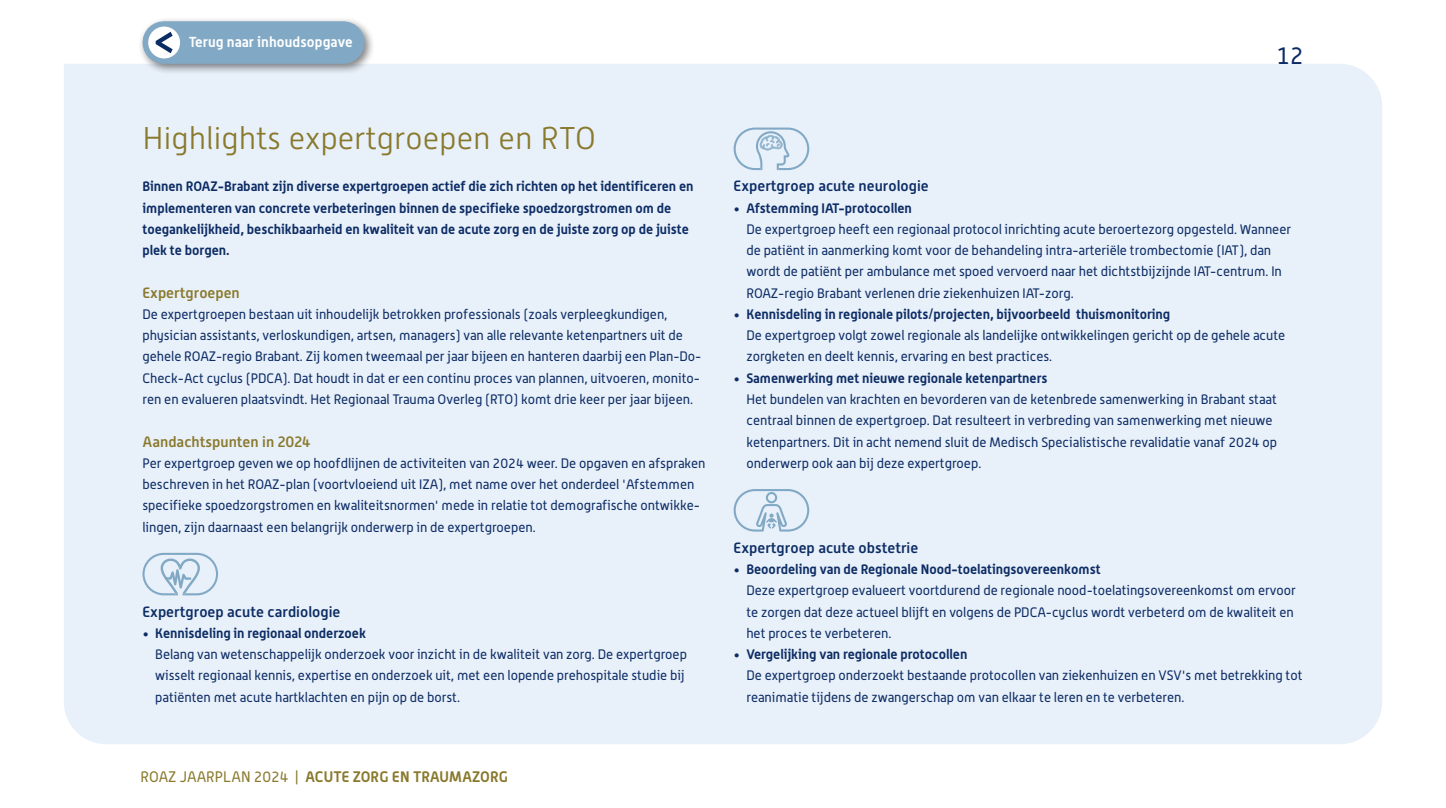
<style>
.page{position:relative;width:1446px;height:808px;background:#fff}
.page>*{position:absolute;margin:0;border:0;box-sizing:border-box;transform-origin:0 0}
.Kop_light_32pt{font:300 31.5px "Alwyn New";color:#89792c}
.Kop_light_32pt-2{font:24px "Alwyn";color:#0c2c65}
.Tussenkopje_digitale_brochure{font:500 15px "Alwyn New";color:#0c2c65}
.intro{font:700 15px "Alwyn";letter-spacing:.015em;color:#89792c}
.Tussenkopje_10_pt{font:500 15px "Alwyn New";color:#89792c}
.inhoudsopgave{font:700 14.25px "Alwyn";letter-spacing:.01em;color:#fff}
.Bodytekst_11pt{font:13.5px/21.3px "Alwyn";color:#0c2c65}
.Bodytekst_9_pt{font:13.5px/21.3px "Alwyn";color:#0c2c65}
.Bodytekst_11pt-2{font:700 13.5px "Alwyn";color:#0c2c65}
.Bodytekst_9_pt-2{font:700 13.5px/21.3px "Alwyn";color:#0c2c65}
.s1{font-weight:400}
</style>
<div class="page">
<div style="left:64px;top:64px;width:1318px;height:680px;background:#e8f0f9"></div>
<svg style="left:142px;top:553px;width:76px;height:42px;background:#cedeeb"></svg>
<div style="left:138px;top:16px;width:237px;height:59px;background:#000;opacity:.5"></div>
<div style="left:164px;top:21px;width:179px;height:43px;background:#81a9c5"></div>
<div style="left:148px;top:27px;width:32px;height:31px;background:#fff;border-radius:50%"></div>
<svg style="left:156px;top:32px;width:17px;height:21px"></svg>
<svg style="left:733px;top:128px;width:76px;height:42px;background:#d1e0ed"></svg>
<svg style="left:733px;top:489px;width:76px;height:42px;background:#d0dfed"></svg>
<p class="inhoudsopgave" style="left:189px;top:33px;width:166px">Terug naar inhoudsopgave</p>
<p class="Kop_light_32pt" style="left:142px;top:121px;width:455px">Highlights expertgroepen en RTO</p>
<p class="Bodytekst_9_pt-2" style="left:142px;top:176px;width:552px">Binnen ROAZ-Brabant zijn diverse expertgroepen actief die zich richten op het identificeren en implementeren van concrete verbeteringen binnen de specifieke spoedzorgstromen om de toegankelijkheid, beschikbaarheid en kwaliteit van de acute zorg en de juiste zorg op de juiste plek te borgen.</p>
<p class="Tussenkopje_10_pt" style="left:142px;top:284px;width:99px">Expertgroepen</p>
<p class="Bodytekst_9_pt" style="left:142px;top:303px;width:560px">De expertgroepen bestaan uit inhoudelijk betrokken professionals (zoals verpleegkundigen, physician assistants, verloskundigen, artsen, managers) van alle relevante ketenpartners uit de gehele ROAZ-regio Brabant. Zij komen tweemaal per jaar bijeen en hanteren daarbij een Plan-Do-Check-Act cyclus (PDCA). Dat houdt in dat er een continu proces van plannen, uitvoeren, monito&shy;ren en evalueren plaatsvindt. Het Regionaal Trauma Overleg (RTO) komt drie keer per jaar bijeen.</p>
<p class="Tussenkopje_10_pt" style="left:142px;top:433px;width:169px">Aandachtspunten in 2024</p>
<p class="Bodytekst_9_pt" style="left:142px;top:452px;width:564px">Per expertgroep geven we op hoofdlijnen de activiteiten van 2024 weer. De opgaven en afspraken beschreven in het ROAZ-plan (voortvloeiend uit IZA), met name over het onderdeel 'Afstemmen specifieke spoedzorgstromen en kwaliteitsnormen' mede in relatie tot demografische ontwikke&shy;lingen, zijn daarnaast een belangrijk onderwerp in de expertgroepen.</p>
<p class="Tussenkopje_digitale_brochure" style="left:142px;top:603px;width:199px">Expertgroep acute cardiologie</p>
<p class="Bodytekst_11pt-2" style="left:142px;top:625px;width:225px">• Kennisdeling in regionaal onderzoek</p>
<p class="Bodytekst_11pt" style="left:155px;top:643px;width:533px">Belang van wetenschappelijk onderzoek voor inzicht in de kwaliteit van zorg. De expertgroep wisselt regionaal kennis, expertise en onderzoek uit, met een lopende prehospitale studie bij patiënten met acute hartklachten en pijn op de borst.</p>
<p class="intro" style="left:140px;top:767px;width:369px"><span class="s1">ROAZ JAARPLAN 2024 |</span> ACUTE ZORG EN TRAUMAZORG</p>
<p class="Kop_light_32pt-2" style="left:1276px;top:41px;width:29px">12</p>
<p class="Tussenkopje_digitale_brochure" style="left:733px;top:178px;width:197px">Expertgroep acute neurologie</p>
<p class="Bodytekst_11pt-2" style="left:733px;top:199px;width:180px">• Afstemming IAT-protocollen</p>
<p class="Bodytekst_11pt" style="left:746px;top:218px;width:546px">De expertgroep heeft een regionaal protocol inrichting acute beroertezorg opgesteld. Wanneer</p>
<p class="Bodytekst_11pt" style="left:746px;top:239px;width:526px">de patiënt in aanmerking komt voor de behandeling intra-arteriële trombectomie (IAT), dan</p>
<p class="Bodytekst_11pt" style="left:746px;top:261px;width:537px">wordt de patiënt per ambulance met spoed vervoerd naar het dichtstbijzijnde IAT-centrum. In</p>
<p class="Bodytekst_11pt" style="left:746px;top:282px;width:329px">ROAZ-regio Brabant verlenen drie ziekenhuizen IAT-zorg.</p>
<p class="Bodytekst_11pt-2" style="left:733px;top:306px;width:438px">• Kennisdeling in regionale pilots/projecten, bijvoorbeeld thuismonitoring</p>
<p class="Bodytekst_11pt" style="left:746px;top:324px;width:540px">De expertgroep volgt zowel regionale als landelijke ontwikkelingen gericht op de gehele acute zorgketen en deelt kennis, ervaring en best practices.</p>
<p class="Bodytekst_11pt-2" style="left:733px;top:369px;width:315px">• Samenwerking met nieuwe regionale ketenpartners</p>
<p class="Bodytekst_11pt" style="left:746px;top:388px;width:532px">Het bundelen van krachten en bevorderen van de ketenbrede samenwerking in Brabant staat centraal binnen de expertgroep. Dat resulteert in verbreding van samenwerking met nieuwe ketenpartners. Dit in acht nemend sluit de Medisch Specialistische revalidatie vanaf 2024 op onderwerp ook aan bij deze expertgroep.</p>
<p class="Tussenkopje_digitale_brochure" style="left:733px;top:539px;width:186px">Expertgroep acute obstetrie</p>
<p class="Bodytekst_11pt-2" style="left:733px;top:561px;width:368px">• Beoordeling van de Regionale Nood-toelatingsovereenkomst</p>
<p class="Bodytekst_11pt" style="left:746px;top:580px;width:551px">Deze expertgroep evalueert voortdurend de regionale nood-toelatingsovereenkomst om ervoor te zorgen dat deze actueel blijft en volgens de PDCA-cyclus wordt verbeterd om de kwaliteit en het proces te verbeteren.</p>
<p class="Bodytekst_11pt-2" style="left:733px;top:646px;width:235px">• Vergelijking van regionale protocollen</p>
<p class="Bodytekst_11pt" style="left:746px;top:665px;width:558px">De expertgroep onderzoekt bestaande protocollen van ziekenhuizen en VSV's met betrekking tot reanimatie tijdens de zwangerschap om van elkaar te leren en te verbeteren.</p>
</div>
